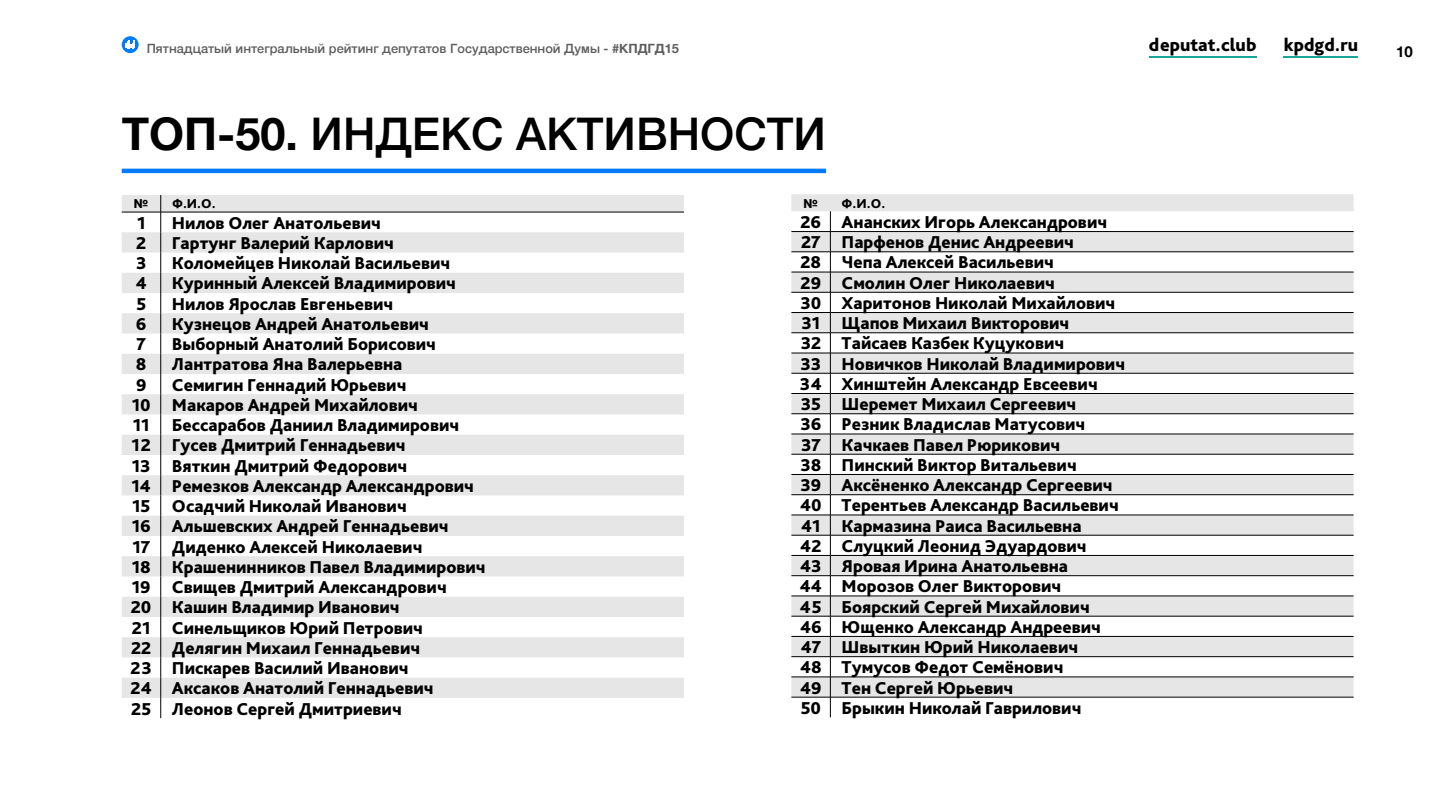
<style>
.page{position:relative;width:1440px;height:810px;background:#fff}
.page>*{position:absolute;margin:0;border:0;box-sizing:border-box;transform-origin:0 0}
.t1{font:500 45px "Helvetica Neue";color:#000}
.t2{font:800 18.75px "Bliss Pro";color:#000}
.t3{font:800 18px/20.2px "Bliss Pro";color:#000}
.t4{font:700 15px "Helvetica Neue";color:#000}
.t5{font:800 13.5px "Bliss Pro";color:#000}
.t6{font:500 12.75px "Helvetica Neue";color:#5e5e5e}
.s1{font-weight:700}
</style>
<div class="page">
<hr style="left:1283px;top:56px;width:74px;height:2px;background:#1aa696">
<hr style="left:1149px;top:56px;width:107px;height:2px;background:#1aa696">
<svg style="left:122px;top:36px;width:17px;height:17px"></svg>
<svg style="left:125px;top:40px;width:10px;height:8px"></svg>
<svg style="left:122px;top:195px;width:562px;height:503px;fill:#e8e8e8"></svg>
<hr style="left:122px;top:212px;width:39px;height:1px;background:#000">
<hr style="left:161px;top:212px;width:523px;height:1px;background:#000">
<svg style="left:161px;top:195px;width:1px;height:523px"></svg>
<hr style="left:122px;top:169px;width:704px;height:4px;background:#007aff">
<svg style="left:791px;top:194px;width:563px;height:503px;fill:#e6e6e6"></svg>
<hr style="left:791px;top:231px;width:39px;height:1px;background:#000">
<hr style="left:830px;top:231px;width:524px;height:1px;background:#000">
<hr style="left:791px;top:252px;width:39px;height:1px;background:#000">
<hr style="left:830px;top:252px;width:524px;height:1px;background:#000">
<hr style="left:791px;top:272px;width:39px;height:1px;background:#000">
<hr style="left:830px;top:272px;width:524px;height:1px;background:#000">
<hr style="left:791px;top:292px;width:39px;height:1px;background:#000">
<hr style="left:830px;top:292px;width:524px;height:1px;background:#000">
<hr style="left:791px;top:312px;width:39px;height:1px;background:#000">
<hr style="left:830px;top:312px;width:524px;height:1px;background:#000">
<hr style="left:791px;top:333px;width:39px;height:1px;background:#000">
<hr style="left:830px;top:333px;width:524px;height:1px;background:#000">
<hr style="left:791px;top:353px;width:39px;height:1px;background:#000">
<hr style="left:830px;top:353px;width:524px;height:1px;background:#000">
<hr style="left:791px;top:373px;width:39px;height:1px;background:#000">
<hr style="left:830px;top:373px;width:524px;height:1px;background:#000">
<hr style="left:791px;top:393px;width:39px;height:1px;background:#000">
<hr style="left:830px;top:393px;width:524px;height:1px;background:#000">
<hr style="left:791px;top:414px;width:39px;height:1px;background:#000">
<hr style="left:830px;top:414px;width:524px;height:1px;background:#000">
<hr style="left:791px;top:434px;width:39px;height:1px;background:#000">
<hr style="left:830px;top:434px;width:524px;height:1px;background:#000">
<hr style="left:791px;top:454px;width:39px;height:1px;background:#000">
<hr style="left:830px;top:454px;width:524px;height:1px;background:#000">
<hr style="left:791px;top:474px;width:39px;height:1px;background:#000">
<hr style="left:830px;top:474px;width:524px;height:1px;background:#000">
<hr style="left:791px;top:495px;width:39px;height:1px;background:#000">
<hr style="left:830px;top:495px;width:524px;height:1px;background:#000">
<hr style="left:791px;top:515px;width:39px;height:1px;background:#000">
<hr style="left:830px;top:515px;width:524px;height:1px;background:#000">
<hr style="left:791px;top:535px;width:39px;height:1px;background:#000">
<hr style="left:830px;top:535px;width:524px;height:1px;background:#000">
<hr style="left:791px;top:555px;width:39px;height:1px;background:#000">
<hr style="left:830px;top:555px;width:524px;height:1px;background:#000">
<hr style="left:791px;top:576px;width:39px;height:1px;background:#000">
<hr style="left:830px;top:576px;width:524px;height:1px;background:#000">
<hr style="left:791px;top:596px;width:39px;height:1px;background:#000">
<hr style="left:830px;top:596px;width:524px;height:1px;background:#000">
<hr style="left:791px;top:616px;width:39px;height:1px;background:#000">
<hr style="left:830px;top:616px;width:524px;height:1px;background:#000">
<hr style="left:791px;top:636px;width:39px;height:1px;background:#000">
<hr style="left:830px;top:636px;width:524px;height:1px;background:#000">
<hr style="left:791px;top:657px;width:39px;height:1px;background:#000">
<hr style="left:830px;top:657px;width:524px;height:1px;background:#000">
<hr style="left:791px;top:677px;width:39px;height:1px;background:#000">
<hr style="left:830px;top:677px;width:524px;height:1px;background:#000">
<hr style="left:791px;top:697px;width:39px;height:1px;background:#000">
<hr style="left:830px;top:697px;width:524px;height:1px;background:#000">
<svg style="left:830px;top:211px;width:1px;height:506px"></svg>
<p class="t6" style="left:147px;top:38px;width:534px">Пятнадцатый интегральный рейтинг депутатов Государственной Думы - <span class="s1">#КПДГД15</span></p>
<p class="t2" style="left:1149px;top:33px;width:109px">deputat.club</p>
<p class="t2" style="left:1284px;top:33px;width:76px">kpdgd.ru</p>
<p class="t4" style="left:1396px;top:40px;width:18px">10</p>
<h1 class="t1" style="left:122px;top:98px;width:706px"><span class="s1">ТОП-50.</span> ИНДЕКС АКТИВНОСТИ</h1>
<p class="t5" style="left:134px;top:195px;width:16px">№</p>
<p class="t5" style="left:172px;top:195px;width:45px">Ф.И.О.</p>
<p class="t3" style="left:137px;top:212px;width:10px">1</p>
<p class="t3" style="left:172px;top:212px;width:210px">Нилов Олег Анатольевич</p>
<p class="t3" style="left:136px;top:232px;width:12px">2</p>
<p class="t3" style="left:172px;top:232px;width:223px">Гартунг Валерий Карлович</p>
<p class="t3" style="left:136px;top:253px;width:12px">3</p>
<p class="t3" style="left:172px;top:253px;width:280px">Коломейцев Николай Васильевич</p>
<p class="t3" style="left:136px;top:273px;width:13px">4</p>
<p class="t3" style="left:172px;top:273px;width:285px">Куринный Алексей Владимирович</p>
<p class="t3" style="left:136px;top:293px;width:11px">5</p>
<p class="t3" style="left:172px;top:293px;width:223px">Нилов Ярослав Евгеньевич</p>
<p class="t3" style="left:136px;top:313px;width:12px">6</p>
<p class="t3" style="left:172px;top:313px;width:258px">Кузнецов Андрей Анатольевич</p>
<p class="t3" style="left:137px;top:334px;width:11px">7</p>
<p class="t3" style="left:172px;top:334px;width:265px">Выборный Анатолий Борисович</p>
<p class="t3" style="left:136px;top:354px;width:12px">8</p>
<p class="t3" style="left:172px;top:354px;width:232px">Лантратова Яна Валерьевна</p>
<p class="t3" style="left:136px;top:374px;width:12px">9</p>
<p class="t3" style="left:131px;top:374px;width:357px;text-indent:41px">Семигин Геннадий Юрьевич<br>10 Макаров Андрей Михайлович<br>11 Бессарабов Даниил Владимирович<br>12 Гусев Дмитрий Геннадьевич<br>13 Вяткин Дмитрий Федорович<br>14 Ремезков Александр Александрович<br>15 Осадчий Николай Иванович<br>16 Альшевских Андрей Геннадьевич<br>17 Диденко Алексей Николаевич<br>18 Крашенинников Павел Владимирович<br>19 Свищев Дмитрий Александрович<br>20 Кашин Владимир Иванович<br>21 Синельщиков Юрий Петрович<br>22 Делягин Михаил Геннадьевич<br>23 Пискарев Василий Иванович<br>24 Аксаков Анатолий Геннадьевич<br>25 Леонов Сергей Дмитриевич</p>
<p class="t5" style="left:804px;top:195px;width:16px">№</p>
<p class="t5" style="left:842px;top:195px;width:45px">Ф.И.О.</p>
<p class="t3" style="left:800px;top:211px;width:327px">26 Ананских Игорь Александрович<br>27 Парфенов Денис Андреевич<br>28 Чепа Алексей Васильевич<br>29 Смолин Олег Николаевич<br>30 Харитонов Николай Михайлович<br>31 Щапов Михаил Викторович<br>32 Тайсаев Казбек Куцукович<br>33 Новичков Николай Владимирович<br>34 Хинштейн Александр Евсеевич<br>35 Шеремет Михаил Сергеевич<br>36 Резник Владислав Матусович<br>37 Качкаев Павел Рюрикович<br>38 Пинский Виктор Витальевич<br>39 Аксёненко Александр Сергеевич<br>40 Терентьев Александр Васильевич<br>41 Кармазина Раиса Васильевна<br>42 Слуцкий Леонид Эдуардович<br>43 Яровая Ирина Анатольевна<br>44 Морозов Олег Викторович<br>45 Боярский Сергей Михайлович<br>46 Ющенко Александр Андреевич<br>47 Швыткин Юрий Николаевич<br>48 Тумусов Федот Семёнович<br>49 Тен Сергей Юрьевич<br>50 Брыкин Николай Гаврилович</p>
</div>
